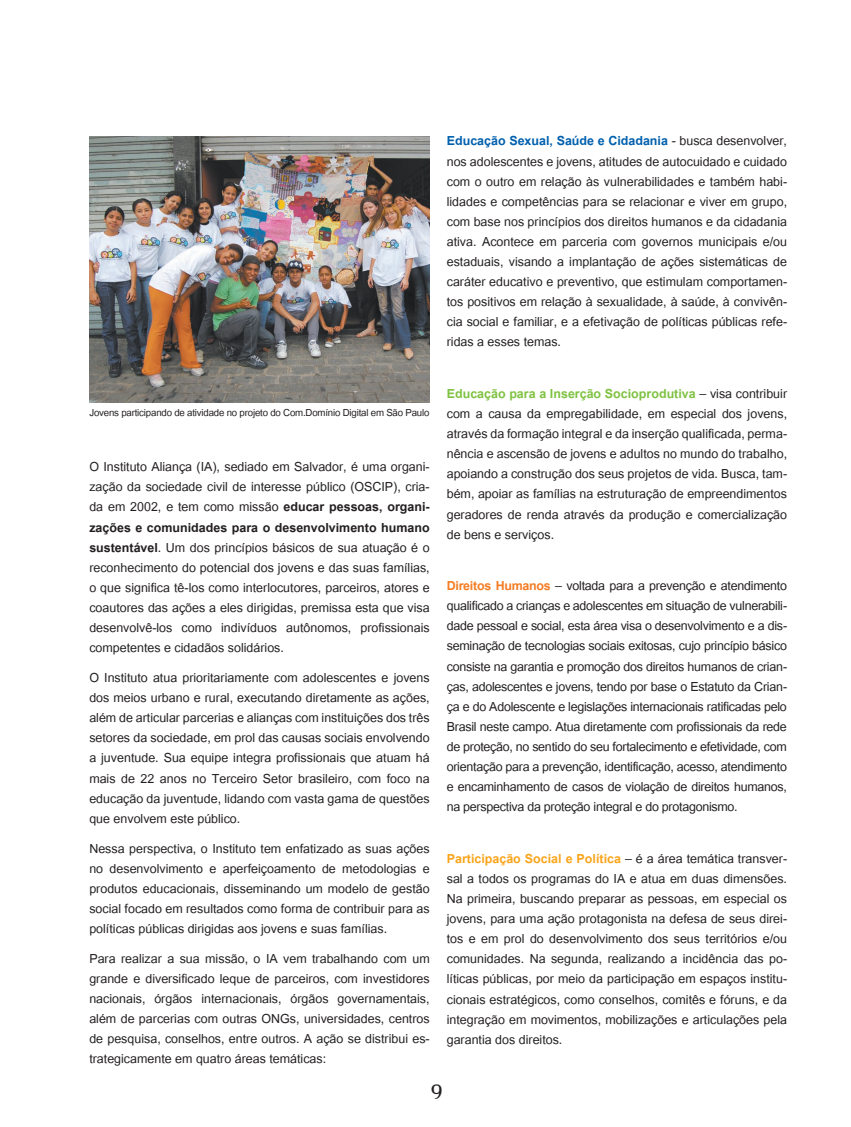
<style>
.page{position:relative;width:851px;height:1127px;background:#fff}
.page>*{position:absolute;margin:0;border:0;box-sizing:border-box;transform-origin:0 0}
.t1{font:19.5px "Amerika Sans";color:#231f20}
.t2{font:17.4px/20.1px "Utsaah";color:#231f20;text-align:justify}
.t3{font:13.5px "Utsaah";letter-spacing:-.015em;color:#231f20}
.s1{font-weight:700;color:#0160ae}
.s2{font-weight:700}
.s3{font-weight:700;color:#7fc241}
.s4{font-weight:700;color:#f47d25}
.s5{font-weight:700;color:#f9a51b}
</style>
<div class="page">
<img style="left:89px;top:136px;width:340px;height:266px">
<p class="t2" style="left:446px;top:132px;width:342px"><span class="s1">Educação Sexual, Saúde e Cidadania</span> - busca desenvolver, nos adolescentes e jovens, atitudes de autocuidado e cuidado com o outro em relação às vulnerabilidades e também habi&shy;lidades e competências para se relacionar e viver em grupo, com base nos princípios dos direitos humanos e da cidadania ativa. Acontece em parceria com governos municipais e/ou estaduais, visando a implantação de ações sistemáticas de caráter educativo e preventivo, que estimulam comportamen&shy;tos positivos em relação à sexualidade, à saúde, à convivên&shy;cia social e familiar, e a efetivação de políticas públicas refe&shy;ridas a esses temas.</p>
<p class="t3" style="left:89px;top:406px;width:341px">Jovens participando de atividade no projeto do Com.Domínio Digital em São Paulo</p>
<p class="t2" style="left:89px;top:458px;width:342px">O Instituto Aliança (IA), sediado em Salvador, é uma organi&shy;zação da sociedade civil de interesse público (OSCIP), cria&shy;da em 2002, e tem como missão <span class="s2">educar pessoas, organi&shy;zações e comunidades para o desenvolvimento humano sustentável</span>. Um dos princípios básicos de sua atuação é o reconhecimento do potencial dos jovens e das suas famílias, o que significa tê-los como interlocutores, parceiros, atores e coautores das ações a eles dirigidas, premissa esta que visa desenvolvê-los como indivíduos autônomos, profissionais competentes e cidadãos solidários.</p>
<p class="t2" style="left:89px;top:669px;width:342px">O Instituto atua prioritariamente com adolescentes e jovens dos meios urbano e rural, executando diretamente as ações, além de articular parcerias e alianças com instituições dos três setores da sociedade, em prol das causas sociais envolvendo a juventude. Sua equipe integra profissionais que atuam há mais de 22 anos no Terceiro Setor brasileiro, com foco na educação da juventude, lidando com vasta gama de questões que envolvem este público.</p>
<p class="t2" style="left:89px;top:839px;width:342px">Nessa perspectiva, o Instituto tem enfatizado as suas ações no desenvolvimento e aperfeiçoamento de metodologias e produtos educacionais, disseminando um modelo de gestão social focado em resultados como forma de contribuir para as políticas públicas dirigidas aos jovens e suas famílias.</p>
<p class="t2" style="left:89px;top:950px;width:342px">Para realizar a sua missão, o IA vem trabalhando com um grande e diversificado leque de parceiros, com investidores nacionais, órgãos internacionais, órgãos governamentais, além de parcerias com outras ONGs, universidades, centros de pesquisa, conselhos, entre outros. A ação se distribui es&shy;trategicamente em quatro áreas temáticas:</p>
<p class="t2" style="left:446px;top:385px;width:342px"><span class="s3">Educação para a Inserção Socioprodutiva</span> – visa contribuir com a causa da empregabilidade, em especial dos jovens, através da formação integral e da inserção qualificada, perma&shy;nência e ascensão de jovens e adultos no mundo do trabalho, apoiando a construção dos seus projetos de vida. Busca, tam&shy;bém, apoiar as famílias na estruturação de empreendimentos geradores de renda através da produção e comercialização de bens e serviços.</p>
<p class="t2" style="left:446px;top:577px;width:342px"><span class="s4">Direitos Humanos</span> – voltada para a prevenção e atendimento qualificado a crianças e adolescentes em situação de vulnerabili&shy;dade pessoal e social, esta área visa o desenvolvimento e a dis&shy;seminação de tecnologias sociais exitosas, cujo princípio básico consiste na garantia e promoção dos direitos humanos de crian&shy;ças, adolescentes e jovens, tendo por base o Estatuto da Crian&shy;ça e do Adolescente e legislações internacionais ratificadas pelo Brasil neste campo. Atua diretamente com profissionais da rede de proteção, no sentido do seu fortalecimento e efetividade, com orientação para a prevenção, identificação, acesso, atendimento e encaminhamento de casos de violação de direitos humanos, na perspectiva da proteção integral e do protagonismo.</p>
<p class="t2" style="left:446px;top:850px;width:342px"><span class="s5">Participação Social e Política</span> – é a área temática transver&shy;sal a todos os programas do IA e atua em duas dimensões.<br>Na primeira, buscando preparar as pessoas, em especial os jovens, para uma ação protagonista na defesa de seus direi&shy;tos e em prol do desenvolvimento dos seus territórios e/ou comunidades. Na segunda, realizando a incidência das po&shy;líticas públicas, por meio da participação em espaços institu&shy;cionais estratégicos, como conselhos, comitês e fóruns, e da integração em movimentos, mobilizações e articulações pela garantia dos direitos.</p>
<p class="t1" style="left:430px;top:1079px;width:13px">9</p>
</div>
